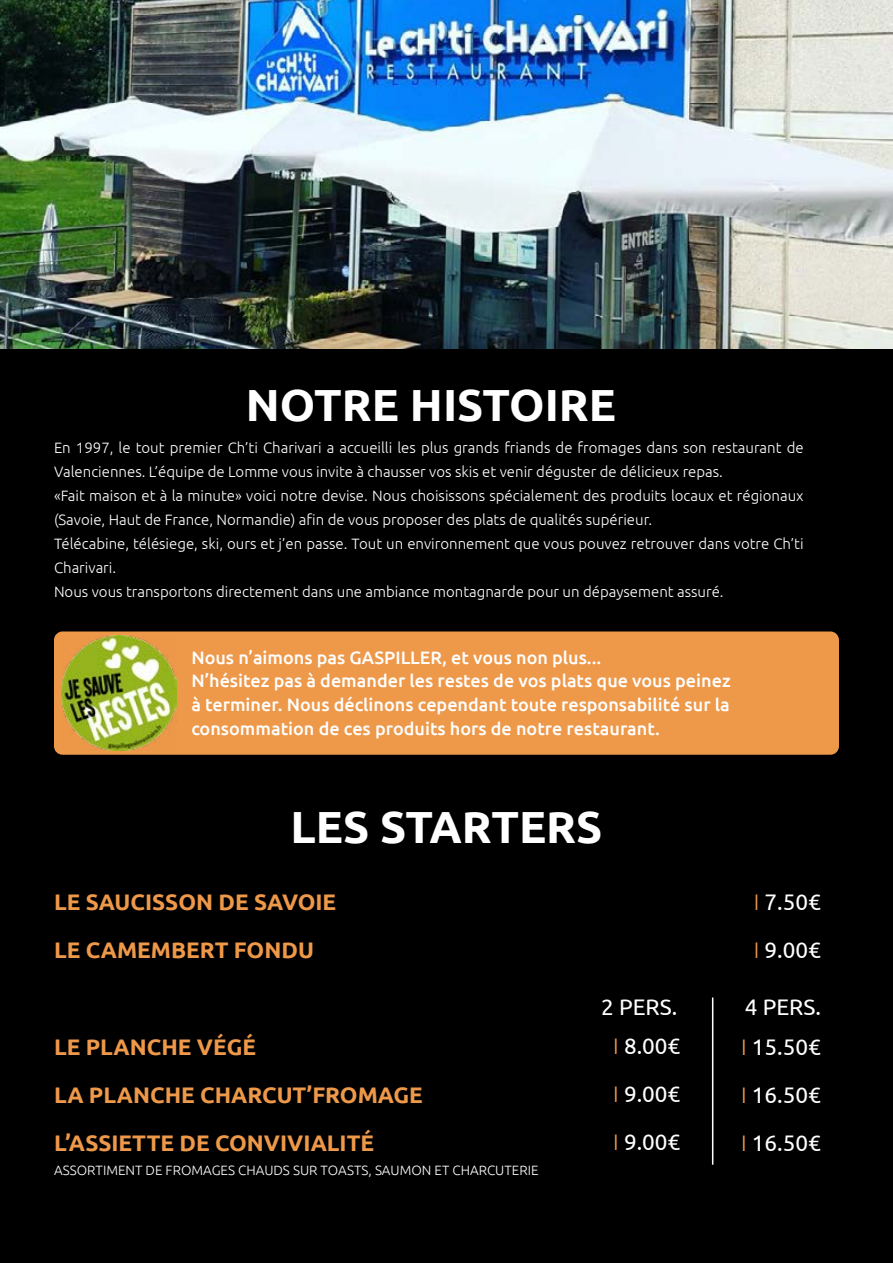
<style>
.page{position:relative;width:893px;height:1263px;background:#000}
.page>*{position:absolute;margin:0;border:0;box-sizing:border-box;transform-origin:0 0}
.t1{font:700 45px "Ubuntu";color:#fff}
.t2{font:700 22.5px/48px "Ubuntu";color:#ee9849}
.t3{font:22.5px/48px "Ubuntu";color:#fff;text-align:justify}
.t4{font:500 18px/24px "Ubuntu";color:#fff}
.t5{font:300 15px/24px "Ubuntu";color:#fff}
.t6{font:300 13.5px "Ubuntu";color:#fff}
.s1{font-weight:300;color:#ee9849}
</style>
<div class="page">
<img style="left:0;top:0;width:893px;height:349px">
<div style="left:54px;top:631px;width:785px;height:124px;background:#ee9849;border-radius:9px"></div>
<hr style="left:712px;top:997px;width:1px;height:168px;background:#fff">
<img style="left:62px;top:636px;width:114px;height:114px">
<h1 class="t1" style="left:246px;top:378px;width:372px">NOTRE HISTOIRE</h1>
<p class="t5" style="left:54px;top:435px;width:751px">En 1997, le tout premier Ch’ti Charivari a accueilli les plus grands friands de fromages dans son restaurant de Valenciennes. L’équipe de Lomme vous invite à chausser vos skis et venir déguster de délicieux repas.<br>«Fait maison et à la minute» voici notre devise. Nous choisissons spécialement des produits locaux et régionaux (Savoie, Haut de France, Normandie) afin de vous proposer des plats de qualités supérieur.<br>Télécabine, télésiege, ski, ours et j’en passe. Tout un environnement que vous pouvez retrouver dans votre Ch’ti Charivari.<br>Nous vous transportons directement dans une ambiance montagnarde pour un dépaysement assuré.</p>
<p class="t4" style="left:191px;top:644px;width:541px">Nous n’aimons pas GASPILLER, et vous non plus...<br>N’hésitez pas à demander les restes de vos plats que vous peinez à terminer. Nous déclinons cependant toute responsabilité sur la consommation de ces produits hors de notre restaurant.</p>
<h1 class="t1" style="left:290px;top:800px;width:313px">LES STARTERS</h1>
<h2 class="t2" style="left:54px;top:878px;width:284px">LE SAUCISSON DE SAVOIE<br>LE CAMEMBERT FONDU</h2>
<h2 class="t3" style="left:754px;top:878px;width:69px"><span class="s1">I</span> 7.50€<br><span class="s1">I</span> 9.00€</h2>
<h2 class="t2" style="left:54px;top:1022px;width:370px">LE PLANCHE VÉGÉ<br>LA PLANCHE CHARCUT’FROMAGE<br>L’ASSIETTE DE CONVIVIALITÉ</h2>
<p class="t6" style="left:54px;top:1161px;width:486px">ASSORTIMENT DE FROMAGES CHAUDS SUR TOASTS, SAUMON ET CHARCUTERIE</p>
<h2 class="t3" style="left:601px;top:982px;width:78px">2 PERS.</h2>
<h2 class="t3" style="left:745px;top:982px;width:78px">4 PERS.</h2>
<h2 class="t3" style="left:613px;top:1022px;width:69px"><span class="s1">I</span> 8.00€ <span class="s1">I</span> 9.00€ <span class="s1">I</span> 9.00€</h2>
<h2 class="t3" style="left:741px;top:1022px;width:81px"><span class="s1">I</span> 15.50€ <span class="s1">I</span> 16.50€ <span class="s1">I</span> 16.50€</h2>
</div>
